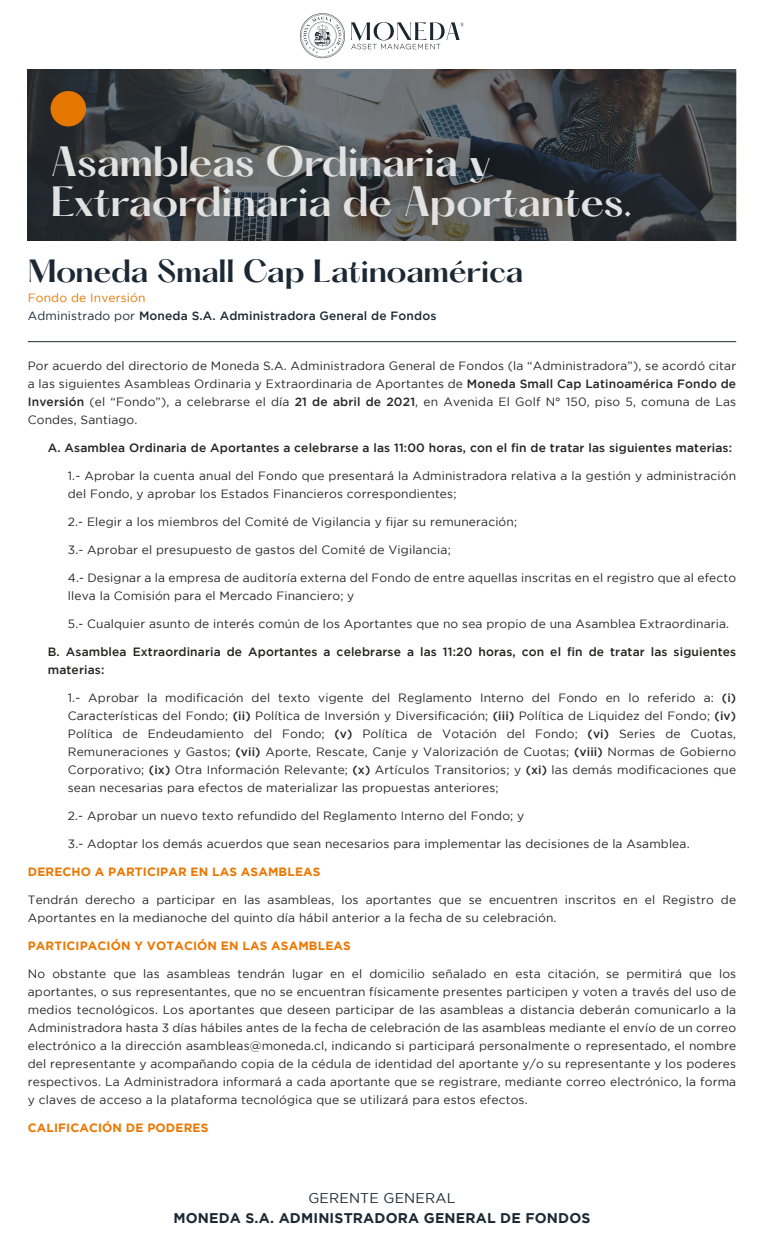
<style>
.page{position:relative;width:764px;height:1252px;background:#fff}
.page>*{position:absolute;margin:0;border:0;box-sizing:border-box;transform-origin:0 0}
.t1{font:600 37px/39.2px "Hatton";letter-spacing:-.015em;color:#e2e2e2}
.t2{font:600 28.2px "Hatton";letter-spacing:-.02em;color:#1c2934}
.t3{font:700 14px "Gotham";letter-spacing:.01em;color:#1c2934}
.t4{font:14px "Gotham";letter-spacing:.01em;color:#1c2934}
.t5{font:12px/18px "Gotham";letter-spacing:.01em;color:#272525;text-align:justify}
.t6{font:500 12px/18px "Gotham";letter-spacing:.01em;color:#222221}
.t7{font:700 12px "Gotham";letter-spacing:.01em;color:#ec7700}
.t8{font:500 12px/18px "Gotham";letter-spacing:.01em;color:#1c2934}
.s1{font-weight:400;color:#e57700}
.s2{font-weight:400}
.s3{font-weight:500}
</style>
<div class="page">
<svg style="left:351px;top:22px;width:113px;height:27px"></svg>
<svg style="left:300px;top:13px;width:45px;height:45px"></svg>
<img style="left:28px;top:69px;width:708px;height:171px">
<div style="left:51px;top:91px;width:35px;height:35px;background:#e57700;border-radius:50%"></div>
<hr style="left:28px;top:341px;width:708px;height:1px;background:#1c2934">
<h1 class="t1" style="left:51px;top:144px;width:583px">Asambleas Ordinaria y<br>Extraordinaria de Aportantes.</h1>
<h2 class="t2" style="left:28px;top:256px;width:497px">Moneda Small Cap Latinoamérica</h2>
<p class="t8" style="left:28px;top:288px;width:410px"><span class="s1">Fondo de Inversión<br></span><span class="s2">Administrado por</span> Moneda S.A. Administradora General de Fondos</p>
<p class="t5" style="left:28px;top:356px;width:709px">Por acuerdo del directorio de Moneda S.A. Administradora General de Fondos (la “Administradora”), se acordó citar a las siguientes Asambleas Ordinaria y Extraordinaria de Aportantes de <span class="s3">Moneda Small Cap Latinoamérica Fondo de Inversión</span> (el “Fondo”), a celebrarse el día <span class="s3">21 de abril de 2021</span>, en Avenida El Golf N° 150, piso 5, comuna de Las Condes, Santiago.</p>
<p class="t6" style="left:48px;top:438px;width:685px">A. Asamblea Ordinaria de Aportantes a celebrarse a las 11:00 horas, con el fin de tratar las siguientes materias:</p>
<p class="t5" style="left:68px;top:466px;width:669px">1.- Aprobar la cuenta anual del Fondo que presentará la Administradora relativa a la gestión y administración del Fondo, y aprobar los Estados Financieros correspondientes;</p>
<p class="t5" style="left:68px;top:512px;width:450px">2.- Elegir a los miembros del Comité de Vigilancia y fijar su remuneración;</p>
<p class="t5" style="left:68px;top:540px;width:384px">3.- Aprobar el presupuesto de gastos del Comité de Vigilancia;</p>
<p class="t5" style="left:68px;top:568px;width:669px">4.- Designar a la empresa de auditoría externa del Fondo de entre aquellas inscritas en el registro que al efecto lleva la Comisión para el Mercado Financiero; y</p>
<p class="t5" style="left:68px;top:614px;width:662px">5.- Cualquier asunto de interés común de los Aportantes que no sea propio de una Asamblea Extraordinaria.</p>
<p class="t6" style="left:48px;top:642px;width:689px">B. Asamblea Extraordinaria de Aportantes a celebrarse a las 11:20 horas, con el fin de tratar las siguientes materias:</p>
<p class="t5" style="left:68px;top:688px;width:669px">1.- Aprobar la modificación del texto vigente del Reglamento Interno del Fondo en lo referido a: <span class="s3">(i)<br></span>Características del Fondo; <span class="s3">(ii)</span> Política de Inversión y Diversificación; <span class="s3">(iii)</span> Política de Liquidez del Fondo; <span class="s3">(iv)<br></span>Política de Endeudamiento del Fondo; <span class="s3">(v)</span> Política de Votación del Fondo; <span class="s3">(vi)</span> Series de Cuotas, Remuneraciones y Gastos; <span class="s3">(vii)</span> Aporte, Rescate, Canje y Valorización de Cuotas; <span class="s3">(viii)</span> Normas de Gobierno Corporativo; <span class="s3">(ix)</span> Otra Información Relevante; <span class="s3">(x)</span> Artículos Transitorios; y <span class="s3">(xi)</span> las demás modificaciones que sean necesarias para efectos de materializar las propuestas anteriores;</p>
<p class="t5" style="left:68px;top:806px;width:458px">2.- Aprobar un nuevo texto refundido del Reglamento Interno del Fondo; y</p>
<p class="t5" style="left:68px;top:834px;width:623px">3.- Adoptar los demás acuerdos que sean necesarios para implementar las decisiones de la Asamblea.</p>
<p class="t7" style="left:28px;top:864px;width:294px">DERECHO A PARTICIPAR EN LAS ASAMBLEAS</p>
<p class="t5" style="left:28px;top:890px;width:709px">Tendrán derecho a participar en las asambleas, los aportantes que se encuentren inscritos en el Registro de<br>Aportantes en la medianoche del quinto día hábil anterior a la fecha de su celebración.</p>
<p class="t7" style="left:28px;top:938px;width:324px">PARTICIPACIÓN Y VOTACIÓN EN LAS ASAMBLEAS</p>
<p class="t5" style="left:28px;top:964px;width:709px">No obstante que las asambleas tendrán lugar en el domicilio señalado en esta citación, se permitirá que los aportantes, o sus representantes, que no se encuentran físicamente presentes participen y voten a través del uso de medios tecnológicos. Los aportantes que deseen participar de las asambleas a distancia deberán comunicarlo a la Administradora hasta 3 días hábiles antes de la fecha de celebración de las asambleas mediante el envío de un correo electrónico a la dirección asambleas@moneda.cl, indicando si participará personalmente o representado, el nombre del representante y acompañando copia de la cédula de identidad del aportante y/o su representante y los poderes respectivos. La Administradora informará a cada aportante que se registrare, mediante correo electrónico, la forma y claves de acceso a la plataforma tecnológica que se utilizará para estos efectos.</p>
<p class="t7" style="left:28px;top:1120px;width:182px">CALIFICACIÓN DE PODERES</p>
<p class="t4" style="left:308px;top:1189px;width:149px">GERENTE GENERAL</p>
<p class="t3" style="left:173px;top:1209px;width:418px">MONEDA S.A. ADMINISTRADORA GENERAL DE FONDOS</p>
</div>
